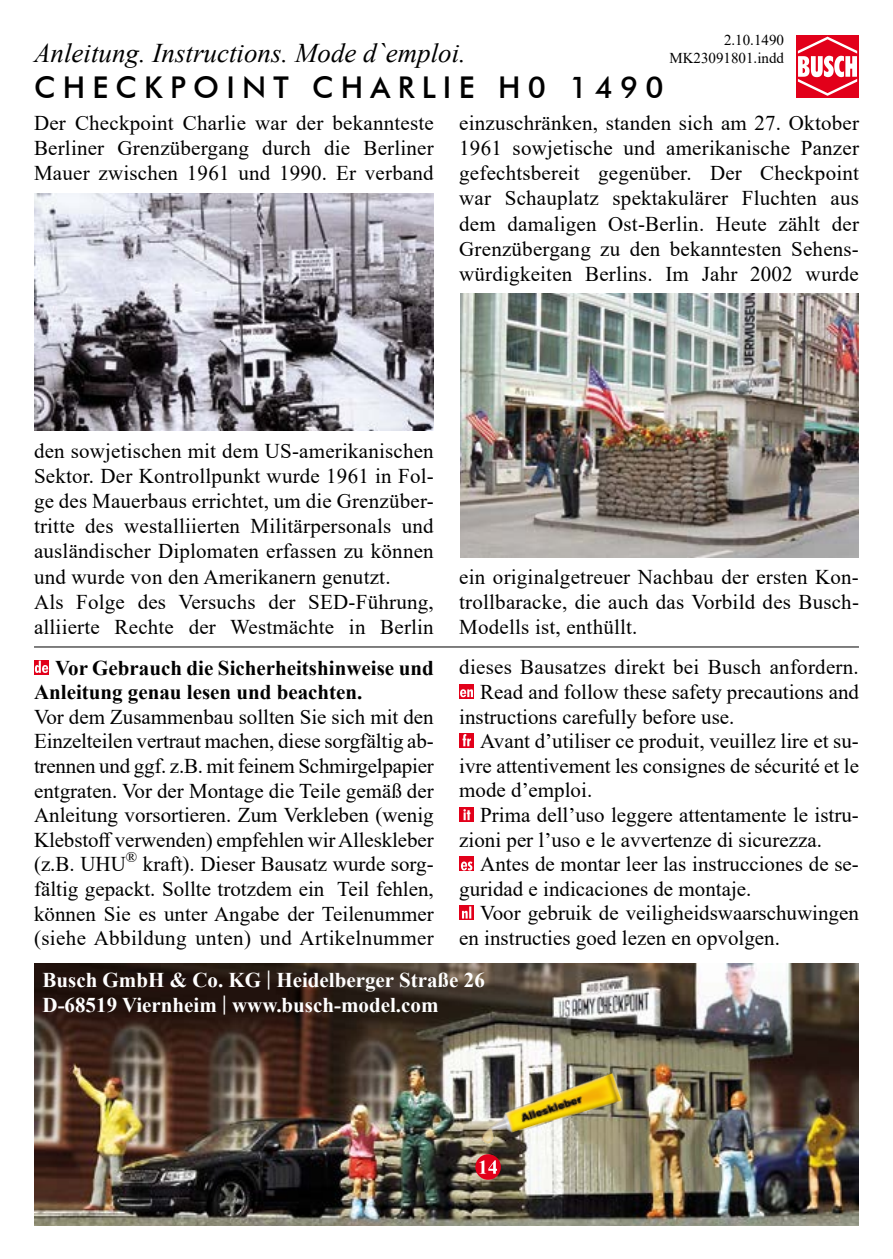
<style>
.page{position:relative;width:893px;height:1259px;background:#fff}
.page>*{position:absolute;margin:0;border:0;box-sizing:border-box;transform-origin:0 0}
.t1{font:500 30px "Futura BT";letter-spacing:.24em;color:#000}
.t2{font:italic 27px "Times New Roman";color:#000}
.t3{font:21px/25.2px "Times New Roman";letter-spacing:.01em;color:#000;text-align:justify}
.t4{font:700 21px/25.2px "Times New Roman";color:#fff}
.t5{font:700 21px/24.6px "Times New Roman";color:#000}
.t6{font:15px/18px "Times New Roman";color:#000;text-align:right}
</style>
<div class="page">
<img style="left:34px;top:964px;width:825px;height:261px">
<div style="left:34px;top:660px;width:15px;height:14px;background:#e2001a"></div>
<svg style="left:35px;top:660px;width:13px;height:13px"></svg>
<div style="left:459px;top:684px;width:15px;height:15px;background:#e2001a"></div>
<svg style="left:460px;top:689px;width:13px;height:8px"></svg>
<div style="left:459px;top:733px;width:15px;height:15px;background:#e2001a"></div>
<svg style="left:462px;top:734px;width:9px;height:12px"></svg>
<div style="left:459px;top:807px;width:15px;height:15px;background:#e2001a"></div>
<svg style="left:463px;top:809px;width:7px;height:11px"></svg>
<div style="left:459px;top:856px;width:15px;height:15px;background:#e2001a"></div>
<svg style="left:461px;top:861px;width:11px;height:9px"></svg>
<svg style="left:459px;top:905px;width:15px;height:15px"></svg>
<svg style="left:462px;top:906px;width:9px;height:12px"></svg>
<div style="left:796px;top:35px;width:63px;height:63px;background:#e2001a"></div>
<svg style="left:798px;top:37px;width:59px;height:59px"></svg>
<img style="left:34px;top:194px;width:399px;height:236px">
<img style="left:460px;top:294px;width:399px;height:263px">
<hr style="left:34px;top:646px;width:825px;height:1px;background:#000">
<div style="left:475px;top:1154px;width:26px;height:25px;background:#e2001a;border-radius:50%"></div>
<svg style="left:479px;top:1160px;width:18px;height:13px"></svg>
<img style="left:474px;top:1070px;width:151px;height:78px">
<p class="t6" style="left:669px;top:31px;width:116px">2.10.1490<br>MK23091801.indd</p>
<p class="t2" style="left:34px;top:34px;width:433px">Anleitung. Instructions. Mode d`emploi.</p>
<h1 class="t1" style="left:34px;top:69px;width:631px">CHECKPOINT CHARLIE H0 1490</h1>
<p class="t3" style="left:34px;top:110px;width:401px">Der Checkpoint Charlie war der bekannteste Berliner Grenzübergang durch die Berliner Mauer zwischen 1961 und 1990. Er verband</p>
<p class="t3" style="left:459px;top:110px;width:401px">einzuschränken, standen sich am 27. Oktober 1961 sowjetische und amerikanische Panzer gefechtsbereit gegenüber. Der Checkpoint war Schauplatz spektakulärer Fluchten aus dem damaligen Ost-Berlin. Heute zählt der Grenzübergang zu den bekanntesten Sehens&shy;würdigkeiten Berlins. Im Jahr 2002 wurde</p>
<p class="t3" style="left:34px;top:437px;width:401px;text-align:left">den sowjetischen mit dem US-amerikanischen Sektor. Der Kontrollpunkt wurde 1961 in Fol&shy;ge des Mauerbaus errichtet, um die Grenzüber&shy;tritte des westalliierten Militärpersonals und ausländischer Diplomaten erfassen zu können und wurde von den Amerikanern genutzt.<br>Als Folge des Versuchs der SED-Führung, alliierte Rechte der Westmächte in Berlin</p>
<p class="t3" style="left:459px;top:563px;width:401px">ein originalgetreuer Nachbau der ersten Kon&shy;trollbaracke, die auch das Vorbild des Busch-Modells ist, enthüllt.</p>
<p class="t3" style="left:459px;top:654px;width:401px">dieses Bausatzes direkt bei Busch anfordern.</p>
<p class="t3" style="left:480px;top:678px;width:380px">Read and follow these safety precautions and</p>
<p class="t3" style="left:459px;top:703px;width:277px">instructions carefully before use.</p>
<p class="t3" style="left:480px;top:728px;width:380px">Avant d’utiliser ce produit, veuillez lire et su-</p>
<p class="t3" style="left:459px;top:752px;width:401px">ivre attentivement les consignes de sécurité et le</p>
<p class="t3" style="left:459px;top:777px;width:134px">mode d’emploi.</p>
<p class="t3" style="left:480px;top:801px;width:380px">Prima dell’uso leggere attentamente le istru-</p>
<p class="t3" style="left:459px;top:826px;width:364px">zioni per l’uso e le avvertenze di sicurezza.</p>
<p class="t3" style="left:480px;top:851px;width:380px">Antes de montar leer las instrucciones de se-</p>
<p class="t3" style="left:459px;top:875px;width:294px">guridad e indicaciones de montaje.</p>
<p class="t3" style="left:480px;top:900px;width:380px">Voor gebruik de veiligheidswaarschuwingen</p>
<p class="t3" style="left:459px;top:924px;width:322px">en instructies goed lezen en opvolgen.</p>
<p class="t4" style="left:43px;top:966px;width:444px">Busch GmbH &amp; Co. KG | Heidelberger Straße 26<br>D-68519 Viernheim | www.busch-model.com</p>
<p class="t5" style="left:34px;top:654px;width:401px;text-indent:21px">Vor Gebrauch die Sicherheitshinweise und<br>Anleitung genau lesen und beachten.</p>
<p class="t3" style="left:34px;top:704px;width:401px">Vor dem Zusammenbau sollten Sie sich mit den Einzelteilen vertraut machen, diese sorgfältig ab&shy;trennen und ggf. z.B. mit feinem Schmirgelpapier entgraten. Vor der Montage die Teile gemäß der Anleitung vorsortieren. Zum Verkleben (wenig Klebstoff verwenden) empfehlen wir Alleskleber (z.B. UHU<sup>®</sup> kraft). Dieser Bausatz wurde sorg&shy;fältig gepackt. Sollte trotzdem ein Teil fehlen, können Sie es unter Angabe der Teilenummer (siehe Abbildung unten) und Artikelnummer</p>
</div>
